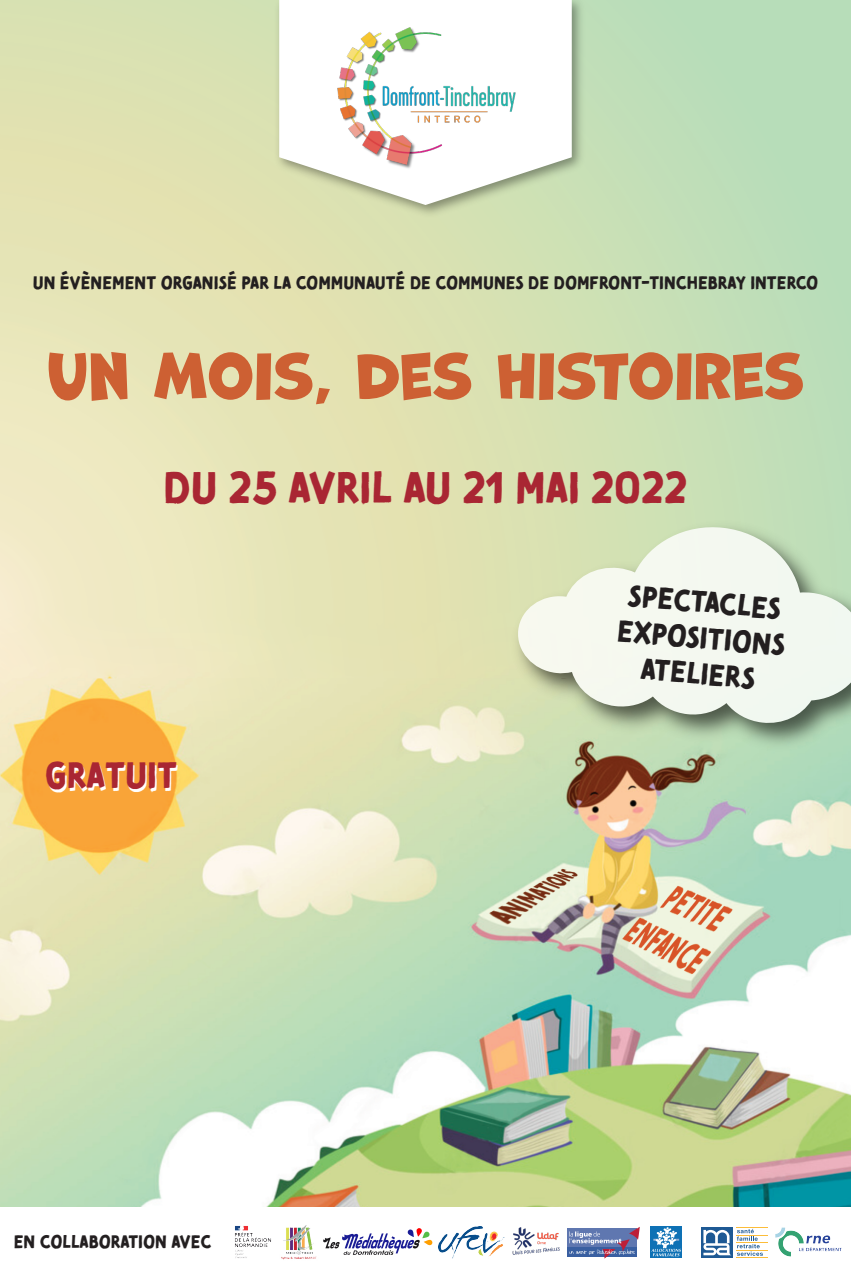
<style>
.page{position:relative;width:851px;height:1276px;background:#fff}
.page>*{position:absolute;margin:0;border:0;box-sizing:border-box;transform-origin:0 0}
.t1{font:59.55px "Marvin";color:#cd6033}
.t2{font:43.95px "Tomarik Brush";color:#a92633}
.t3{font:36.6px "Tomarik Brush";color:#fff}
.t4{font:29.85px/35.8px "Tomarik Brush";color:#231f20;text-align:center}
.t5{font:18px "Tomarik Brush";color:#231f20}
</style>
<div class="page">
<img style="left:0;top:0;width:850px;height:1207px">
<img style="left:506px;top:515px;width:344px;height:241px">
<svg style="left:516px;top:523px;width:334px;height:202px;fill:#f3f8f0"></svg>
<img style="left:270px;top:0;width:318px;height:222px">
<svg style="left:279px;top:0;width:292px;height:205px"></svg>
<img style="left:330px;top:21px;width:191px;height:150px">
<img style="left:438px;top:1226px;width:66px;height:32px">
<img style="left:281px;top:1225px;width:36px;height:35px">
<img style="left:343px;top:1250px;width:50px;height:5px">
<img style="left:323px;top:1237px;width:96px;height:11px">
<img style="left:342px;top:1233px;width:53px;height:15px">
<svg style="left:407px;top:1228px;width:25px;height:17px"></svg>
<img style="left:512px;top:1227px;width:48px;height:28px">
<img style="left:235px;top:1226px;width:36px;height:32px">
<div style="left:567px;top:1247px;width:69px;height:9px;background:#395fa1"></div>
<div style="left:567px;top:1227px;width:69px;height:19px;background:#5f77b0"></div>
<svg style="left:569px;top:1227px;width:70px;height:31px"></svg>
<svg style="left:650px;top:1226px;width:31px;height:31px"></svg>
<svg style="left:651px;top:1227px;width:30px;height:29px"></svg>
<hr style="left:736px;top:1227px;width:31px;height:1px;background:#fcbd3a">
<hr style="left:736px;top:1234px;width:31px;height:1px;background:#fcbd3a">
<hr style="left:736px;top:1242px;width:31px;height:1px;background:#fcbd3a">
<hr style="left:736px;top:1250px;width:31px;height:1px;background:#fcbd3a">
<hr style="left:736px;top:1257px;width:31px;height:1px;background:#fcbd3a">
<svg style="left:701px;top:1227px;width:31px;height:30px"></svg>
<svg style="left:703px;top:1229px;width:59px;height:26px"></svg>
<img style="left:775px;top:1227px;width:67px;height:30px">
<p class="t5" style="left:33px;top:266px;width:786px">UN ÉVÈNEMENT ORGANISÉ PAR LA COMMUNAUTÉ DE COMMUNES DE DOMFRONT-TINCHEBRAY INTERCO</p>
<h1 class="t1" style="left:47px;top:343px;width:759px">UN MOIS, DES HISTOIRES</h1>
<h2 class="t2" style="left:163px;top:447px;width:525px">DU 25 AVRIL AU 21 MAI 2022</h2>
<h3 class="t3" style="left:46px;top:745px;width:134px">GRATUIT</h3>
<p class="t5" style="left:14px;top:1225px;width:199px">EN COLLABORATION AVEC</p>
<h3 class="t4" style="left:622px;top:573px;width:170px;rotate:5deg">SPECTACLES<br>EXPOSITIONS<br>ATELIERS</h3>
</div>
